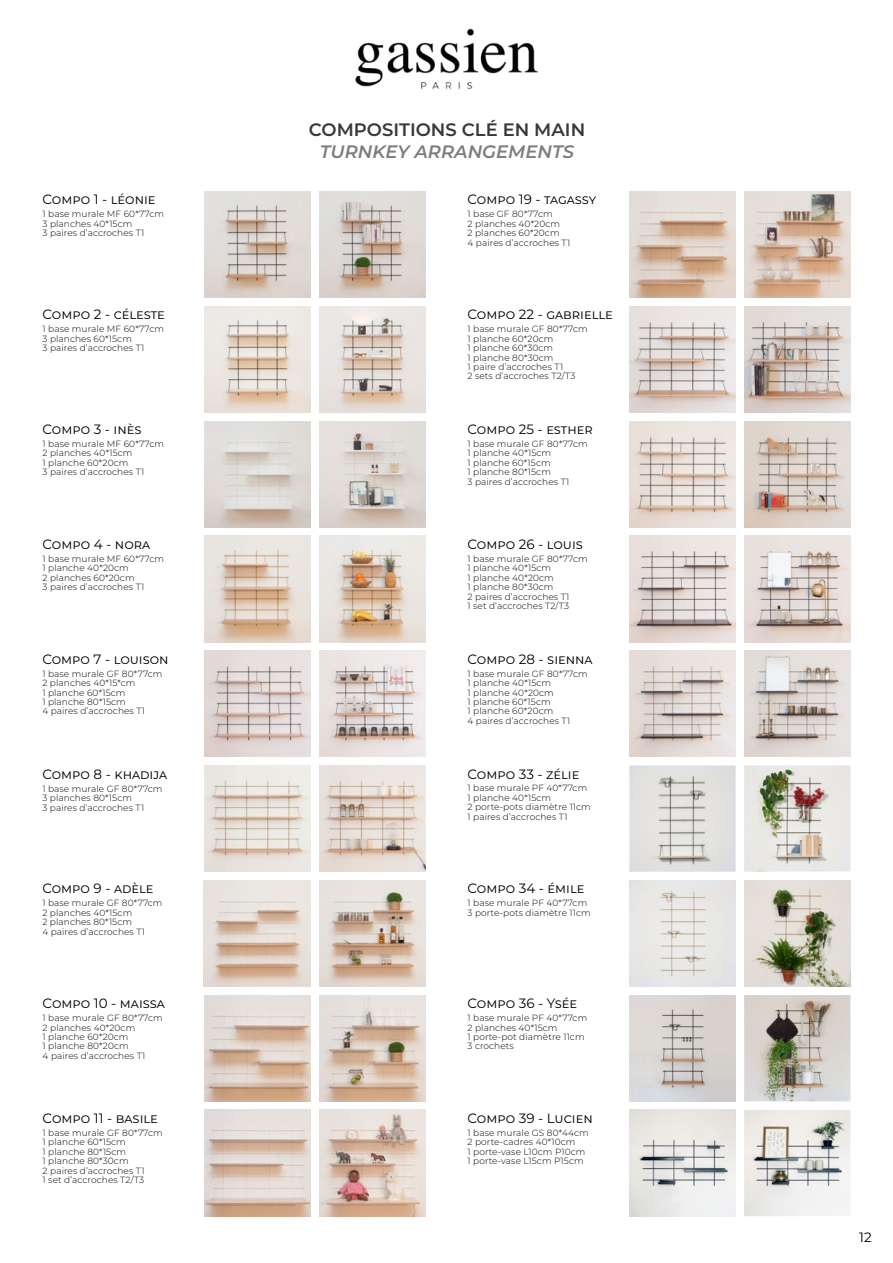
<style>
.page{position:relative;width:893px;height:1263px;background:#fff}
.page>*{position:absolute;margin:0;border:0;box-sizing:border-box;transform-origin:0 0}
.t1{font:600 18px "Montserrat";color:#393939}
.t2{font:italic 600 18px "Montserrat";color:#7d7d7d}
.t3{font:13.5px "Montserrat";color:#000}
.t4{font:300 9px/9.4px "Montserrat";letter-spacing:.01em;color:#000}
</style>
<div class="page">
<img style="left:204px;top:880px;width:106px;height:106px">
<img style="left:204px;top:651px;width:106px;height:106px">
<img style="left:204px;top:765px;width:106px;height:107px">
<img style="left:204px;top:536px;width:106px;height:106px">
<img style="left:319px;top:880px;width:106px;height:106px">
<img style="left:319px;top:651px;width:106px;height:106px">
<img style="left:319px;top:421px;width:106px;height:106px">
<img style="left:319px;top:765px;width:106px;height:107px">
<img style="left:319px;top:536px;width:106px;height:106px">
<img style="left:204px;top:306px;width:107px;height:106px">
<img style="left:319px;top:306px;width:107px;height:106px">
<img style="left:204px;top:191px;width:107px;height:107px">
<img style="left:319px;top:191px;width:107px;height:107px">
<img style="left:629px;top:191px;width:107px;height:107px">
<img style="left:629px;top:651px;width:107px;height:106px">
<img style="left:629px;top:536px;width:106px;height:106px">
<img style="left:629px;top:306px;width:107px;height:106px">
<img style="left:629px;top:421px;width:107px;height:106px">
<img style="left:744px;top:191px;width:106px;height:107px">
<img style="left:204px;top:1110px;width:107px;height:106px">
<img style="left:204px;top:995px;width:107px;height:106px">
<img style="left:319px;top:995px;width:107px;height:106px">
<img style="left:319px;top:1110px;width:107px;height:106px">
<img style="left:744px;top:651px;width:106px;height:106px">
<img style="left:744px;top:536px;width:106px;height:106px">
<img style="left:744px;top:306px;width:106px;height:106px">
<img style="left:744px;top:421px;width:106px;height:106px">
<img style="left:629px;top:765px;width:107px;height:107px">
<img style="left:744px;top:765px;width:106px;height:107px">
<img style="left:629px;top:880px;width:107px;height:106px">
<img style="left:744px;top:880px;width:106px;height:106px">
<img style="left:629px;top:995px;width:107px;height:106px">
<img style="left:744px;top:995px;width:106px;height:106px">
<img style="left:629px;top:1110px;width:107px;height:106px">
<img style="left:744px;top:1110px;width:106px;height:106px">
<img style="left:355px;top:28px;width:183px;height:62px">
<h2 class="t3" style="left:43px;top:190px;width:115px">Compo 1 - léonie</h2>
<p class="t4" style="left:43px;top:209px;width:123px">1 base murale MF 60*77cm<br>3 planches 40*15cm<br>3 paires d’accroches T1</p>
<h2 class="t3" style="left:43px;top:305px;width:124px">Compo 2 - céleste</h2>
<p class="t4" style="left:43px;top:324px;width:123px">1 base murale MF 60*77cm<br>3 planches 60*15cm<br>3 paires d’accroches T1</p>
<h2 class="t3" style="left:43px;top:420px;width:101px">Compo 3 - inès</h2>
<p class="t4" style="left:43px;top:439px;width:123px">1 base murale MF 60*77cm<br>2 planches 40*15cm<br>1 planche 60*20cm<br>3 paires d’accroches T1</p>
<h2 class="t3" style="left:43px;top:535px;width:109px">Compo 4 - nora</h2>
<p class="t4" style="left:43px;top:554px;width:123px">1 base murale MF 60*77cm<br>1 planche 40*20cm<br>2 planches 60*20cm<br>3 paires d’accroches T1</p>
<h2 class="t3" style="left:42px;top:650px;width:128px">Compo 7 - louison</h2>
<p class="t4" style="left:42px;top:668px;width:122px">1 base murale GF 80*77cm<br>2 planches 40*15*cm<br>1 planche 60*15cm<br>1 planche 80*15cm<br>4 paires d’accroches T1</p>
<h2 class="t3" style="left:42px;top:764px;width:126px">Compo 8 - khadija</h2>
<p class="t4" style="left:42px;top:783px;width:122px">1 base murale GF 80*77cm<br>3 planches 80*15cm<br>3 paires d’accroches T1</p>
<h2 class="t3" style="left:42px;top:879px;width:113px">Compo 9 - adèle</h2>
<p class="t4" style="left:42px;top:898px;width:122px">1 base murale GF 80*77cm<br>2 planches 40*15cm<br>2 planches 80*15cm<br>4 paires d’accroches T1</p>
<h2 class="t3" style="left:43px;top:994px;width:124px">Compo 10 - maissa</h2>
<p class="t4" style="left:43px;top:1013px;width:122px">1 base murale GF 80*77cm<br>2 planches 40*20cm<br>1 planche 60*20cm<br>1 planche 80*20cm<br>4 paires d’accroches T1</p>
<h2 class="t3" style="left:43px;top:1109px;width:117px">Compo 11 - basile</h2>
<p class="t4" style="left:43px;top:1128px;width:122px">1 base murale GF 80*77cm<br>1 planche 60*15cm<br>1 planche 80*15cm<br>1 planche 80*30cm<br>2 paires d’accroches T1<br>1 set d’accroches T2/T3</p>
<h1 class="t1" style="left:309px;top:117px;width:278px">COMPOSITIONS CLÉ EN MAIN</h1>
<h1 class="t2" style="left:320px;top:139px;width:256px">TURNKEY ARRANGEMENTS</h1>
<h2 class="t3" style="left:467px;top:190px;width:130px">Compo 19 - tagassy</h2>
<p class="t4" style="left:467px;top:209px;width:104px">1 base GF 80*77cm<br>2 planches 40*20cm<br>2 planches 60*20cm<br>4 paires d’accroches T1</p>
<h2 class="t3" style="left:467px;top:305px;width:147px">Compo 22 - gabrielle</h2>
<p class="t4" style="left:467px;top:324px;width:122px">1 base murale GF 80*77cm<br>1 planche 60*20cm<br>1 planche 60*30cm<br>1 planche 80*30cm<br>1 paire d’accroches T1<br>2 sets d’accroches T2/T3</p>
<h2 class="t3" style="left:467px;top:420px;width:127px">Compo 25 - esther</h2>
<p class="t4" style="left:467px;top:439px;width:122px">1 base murale GF 80*77cm<br>1 planche 40*15cm<br>1 planche 60*15cm<br>1 planche 80*15cm<br>3 paires d’accroches T1</p>
<h2 class="t3" style="left:467px;top:535px;width:117px">Compo 26 - louis</h2>
<p class="t4" style="left:467px;top:554px;width:122px">1 base murale GF 80*77cm<br>1 planche 40*15cm<br>1 planche 40*20cm<br>1 planche 80*30cm<br>2 paires d’accroches T1<br>1 set d’accroches T2/T3</p>
<h2 class="t3" style="left:467px;top:650px;width:127px">Compo 28 - sienna</h2>
<p class="t4" style="left:467px;top:668px;width:122px">1 base murale GF 80*77cm<br>1 planche 40*15cm<br>1 planche 40*20cm<br>1 planche 60*15cm<br>1 planche 60*20cm<br>4 paires d’accroches T1</p>
<h2 class="t3" style="left:467px;top:764px;width:113px">Compo 33 - zélie</h2>
<p class="t4" style="left:467px;top:783px;width:125px">1 base murale PF 40*77cm<br>1 planche 40*15cm<br>2 porte-pots diamètre 11cm<br>1 paires d’accroches T1</p>
<h2 class="t3" style="left:467px;top:879px;width:118px">Compo 34 - émile</h2>
<p class="t4" style="left:467px;top:898px;width:125px">1 base murale PF 40*77cm<br>3 porte-pots diamètre 11cm</p>
<h2 class="t3" style="left:467px;top:994px;width:111px">Compo 36 - Ysée</h2>
<p class="t4" style="left:467px;top:1013px;width:121px">1 base murale PF 40*77cm<br>2 planches 40*15cm<br>1 porte-pot diamètre 11cm<br>3 crochets</p>
<h2 class="t3" style="left:467px;top:1109px;width:127px">Compo 39 - Lucien</h2>
<p class="t4" style="left:467px;top:1128px;width:123px">1 base murale GS 80*44cm<br>2 porte-cadres 40*10cm<br>1 porte-vase L10cm P10cm<br>1 porte-vase L15cm P15cm</p>
<h2 class="t3" style="left:859px;top:1228px;width:14px">12</h2>
</div>
